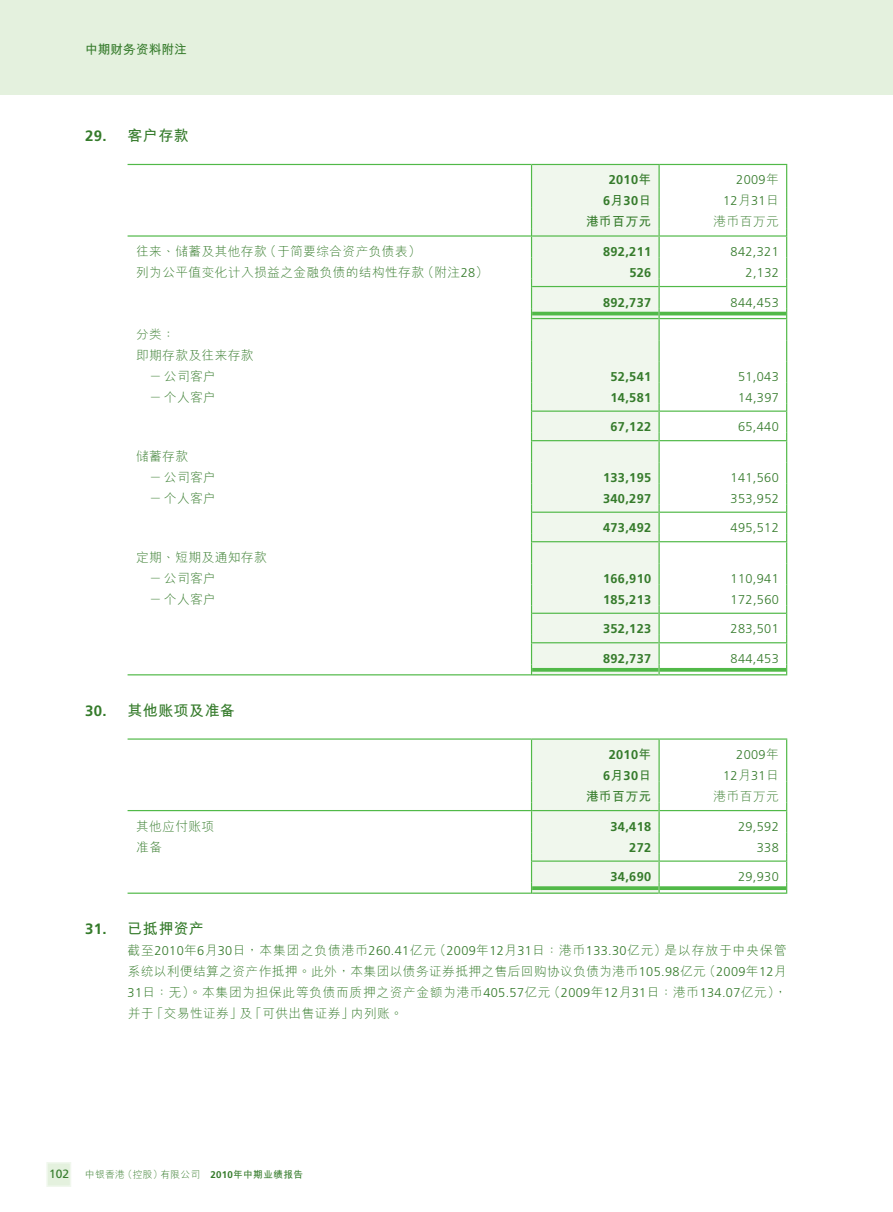
<style>
.page{position:relative;width:893px;height:1212px;background:#fff}
.page>*{position:absolute;margin:0;border:0;box-sizing:border-box;transform-origin:0 0}
.t1{font:700 15px "M Hei HKS";letter-spacing:.03em;color:#357b2b}
.t2{font:300 12.75px/21px "M Hei HKS";letter-spacing:.03em;color:#357b2b}
.t3{font:300 12.75px/21px "Frutiger LT Std";letter-spacing:.03em;color:#357b2b;text-align:right}
.t4{font:700 12.75px/21px "Frutiger LT Std";letter-spacing:.03em;color:#357b2b;text-align:center}
.t5{font:700 12.75px "M Hei HKS";letter-spacing:.03em;color:#357b2b}
.t6{font:700 12.75px "M Hei HKS";color:#357b2b}
.t7{font:12px "Frutiger LT Std";color:#357b2b}
.t8{font:300 9.75px "M Hei HKS";letter-spacing:.03em;color:#357b2b}
.s1{font-family:"Frutiger LT Std"}
.s2{font-family:"M Hei HKS"}
.s3{font-family:"Frutiger LT Std";font-weight:700}
.s4{font-weight:700}
</style>
<div class="page">
<div style="left:0;top:0;width:893px;height:94px;background:#e4f1de"></div>
<div style="left:46px;top:1162px;width:25px;height:25px;background:#e4f1de;border:2px solid #f0f7ed"></div>
<div style="left:532px;top:165px;width:126px;height:509px;background:#f0f7ed"></div>
<hr style="left:128px;top:164px;width:403px;height:1px;background:#51b948">
<hr style="left:531px;top:165px;width:1px;height:42px;background:#51b948">
<hr style="left:531px;top:164px;width:128px;height:1px;background:#51b948">
<hr style="left:658px;top:165px;width:2px;height:42px;background:#51b948">
<hr style="left:659px;top:164px;width:128px;height:1px;background:#51b948">
<hr style="left:786px;top:165px;width:1px;height:42px;background:#51b948">
<hr style="left:658px;top:207px;width:2px;height:21px;background:#51b948">
<svg style="left:658px;top:228px;width:2px;height:9px"></svg>
<hr style="left:658px;top:237px;width:2px;height:21px;background:#51b948">
<hr style="left:658px;top:258px;width:2px;height:21px;background:#51b948">
<hr style="left:658px;top:287px;width:2px;height:21px;background:#51b948">
<hr style="left:658px;top:319px;width:2px;height:21px;background:#51b948">
<hr style="left:658px;top:340px;width:2px;height:21px;background:#51b948">
<hr style="left:658px;top:361px;width:2px;height:21px;background:#51b948">
<hr style="left:658px;top:382px;width:2px;height:21px;background:#51b948">
<hr style="left:658px;top:412px;width:2px;height:21px;background:#51b948">
<hr style="left:658px;top:441px;width:2px;height:21px;background:#51b948">
<hr style="left:658px;top:462px;width:2px;height:21px;background:#51b948">
<hr style="left:658px;top:483px;width:2px;height:21px;background:#51b948">
<hr style="left:658px;top:513px;width:2px;height:21px;background:#51b948">
<hr style="left:658px;top:542px;width:2px;height:21px;background:#51b948">
<hr style="left:658px;top:563px;width:2px;height:21px;background:#51b948">
<hr style="left:658px;top:584px;width:2px;height:21px;background:#51b948">
<hr style="left:658px;top:614px;width:2px;height:21px;background:#51b948">
<hr style="left:658px;top:643px;width:2px;height:21px;background:#51b948">
<svg style="left:658px;top:279px;width:2px;height:8px"></svg>
<svg style="left:658px;top:308px;width:2px;height:11px"></svg>
<svg style="left:658px;top:403px;width:2px;height:9px"></svg>
<svg style="left:658px;top:433px;width:2px;height:8px"></svg>
<svg style="left:658px;top:504px;width:2px;height:9px"></svg>
<svg style="left:658px;top:534px;width:2px;height:8px"></svg>
<svg style="left:658px;top:605px;width:2px;height:9px"></svg>
<svg style="left:658px;top:635px;width:2px;height:8px"></svg>
<svg style="left:658px;top:664px;width:2px;height:11px"></svg>
<svg style="left:786px;top:207px;width:1px;height:468px"></svg>
<svg style="left:531px;top:207px;width:1px;height:468px"></svg>
<hr style="left:128px;top:235px;width:403px;height:2px;background:#51b948">
<hr style="left:532px;top:235px;width:126px;height:2px;background:#51b948">
<hr style="left:660px;top:235px;width:126px;height:2px;background:#51b948">
<hr style="left:532px;top:286px;width:126px;height:1px;background:#51b948">
<hr style="left:660px;top:286px;width:126px;height:1px;background:#51b948">
<hr style="left:532px;top:312px;width:126px;height:3px;background:#51b948">
<hr style="left:532px;top:318px;width:126px;height:1px;background:#51b948">
<hr style="left:660px;top:312px;width:126px;height:3px;background:#51b948">
<hr style="left:660px;top:318px;width:126px;height:1px;background:#51b948">
<hr style="left:532px;top:410px;width:126px;height:2px;background:#51b948">
<hr style="left:660px;top:410px;width:126px;height:2px;background:#51b948">
<hr style="left:532px;top:440px;width:126px;height:1px;background:#51b948">
<hr style="left:660px;top:440px;width:126px;height:1px;background:#51b948">
<hr style="left:532px;top:512px;width:126px;height:1px;background:#51b948">
<hr style="left:660px;top:512px;width:126px;height:1px;background:#51b948">
<hr style="left:532px;top:541px;width:126px;height:1px;background:#51b948">
<hr style="left:660px;top:541px;width:126px;height:1px;background:#51b948">
<hr style="left:532px;top:613px;width:126px;height:1px;background:#51b948">
<hr style="left:660px;top:613px;width:126px;height:1px;background:#51b948">
<hr style="left:532px;top:642px;width:126px;height:1px;background:#51b948">
<hr style="left:660px;top:642px;width:126px;height:1px;background:#51b948">
<hr style="left:128px;top:674px;width:403px;height:1px;background:#51b948">
<svg style="left:532px;top:668px;width:126px;height:4px"></svg>
<hr style="left:532px;top:674px;width:126px;height:1px;background:#51b948">
<svg style="left:660px;top:668px;width:126px;height:4px"></svg>
<hr style="left:660px;top:674px;width:126px;height:1px;background:#51b948">
<hr style="left:128px;top:738px;width:403px;height:2px;background:#51b948">
<hr style="left:531px;top:738px;width:128px;height:2px;background:#51b948">
<hr style="left:659px;top:738px;width:128px;height:2px;background:#51b948">
<hr style="left:786px;top:740px;width:1px;height:42px;background:#51b948">
<svg style="left:786px;top:782px;width:1px;height:112px"></svg>
<div style="left:531px;top:739px;width:129px;height:155px;background:#f0f7ed"></div>
<hr style="left:128px;top:810px;width:403px;height:1px;background:#51b948">
<hr style="left:532px;top:810px;width:126px;height:1px;background:#51b948">
<hr style="left:660px;top:810px;width:126px;height:1px;background:#51b948">
<hr style="left:532px;top:860px;width:126px;height:2px;background:#51b948">
<hr style="left:660px;top:860px;width:126px;height:2px;background:#51b948">
<hr style="left:128px;top:892px;width:403px;height:2px;background:#51b948">
<svg style="left:532px;top:886px;width:126px;height:4px"></svg>
<hr style="left:532px;top:892px;width:126px;height:2px;background:#51b948">
<svg style="left:660px;top:886px;width:126px;height:4px"></svg>
<hr style="left:660px;top:892px;width:126px;height:2px;background:#51b948">
<p class="t6" style="left:85px;top:40px;width:103px">中期財務資料附註</p>
<p class="t1" style="left:85px;top:125px;width:105px"><span class="s1">29.</span> 客戶存款</p>
<p class="t4" style="left:603px;top:170px;width:50px">2010<span class="s2">年<br></span>6<span class="s2">月</span>30<span class="s2">日</span></p>
<p class="t3" style="left:723px;top:170px;width:57px">2009<span class="s2">年<br></span>12<span class="s2">月</span>31<span class="s2">日</span></p>
<p class="t5" style="left:586px;top:212px;width:67px">港幣百萬元</p>
<p class="t2" style="left:714px;top:211px;width:67px">港幣百萬元</p>
<p class="t2" style="left:136px;top:240px;width:286px">往來、儲蓄及其他存款（於簡要綜合資產負債表）</p>
<p class="t4" style="left:603px;top:241px;width:50px">892,211</p>
<p class="t3" style="left:731px;top:241px;width:50px">842,321</p>
<p class="t2" style="left:136px;top:261px;width:354px">列為公平值變化計入損益之金融負債的結構性存款（附註<span class="s1">28</span>）</p>
<p class="t4" style="left:629px;top:262px;width:23px">526</p>
<p class="t3" style="left:746px;top:262px;width:35px">2,132</p>
<p class="t4" style="left:603px;top:292px;width:50px">892,737</p>
<p class="t3" style="left:731px;top:292px;width:50px">844,453</p>
<p class="t2" style="left:136px;top:323px;width:40px">分類：</p>
<p class="t2" style="left:136px;top:344px;width:119px">即期存款及往來存款</p>
<p class="t2" style="left:149px;top:365px;width:68px">－公司客戶</p>
<p class="t4" style="left:610px;top:366px;width:42px">52,541</p>
<p class="t3" style="left:738px;top:366px;width:42px">51,043</p>
<p class="t2" style="left:149px;top:386px;width:68px">－個人客戶</p>
<p class="t4" style="left:610px;top:387px;width:42px">14,581</p>
<p class="t3" style="left:738px;top:387px;width:42px">14,397</p>
<p class="t4" style="left:610px;top:416px;width:42px">67,122</p>
<p class="t3" style="left:738px;top:416px;width:42px">65,440</p>
<p class="t2" style="left:149px;top:445px;width:68px;text-indent:-13px">儲蓄存款<br>－公司客戶</p>
<p class="t4" style="left:603px;top:467px;width:50px">133,195</p>
<p class="t3" style="left:731px;top:467px;width:50px">141,560</p>
<p class="t2" style="left:149px;top:487px;width:68px">－個人客戶</p>
<p class="t4" style="left:603px;top:488px;width:50px">340,297</p>
<p class="t3" style="left:731px;top:488px;width:50px">353,952</p>
<p class="t4" style="left:603px;top:517px;width:50px">473,492</p>
<p class="t3" style="left:731px;top:517px;width:50px">495,512</p>
<p class="t2" style="left:149px;top:546px;width:119px;text-indent:-13px">定期、短期及通知存款－公司客戶</p>
<p class="t4" style="left:603px;top:568px;width:50px">166,910</p>
<p class="t3" style="left:731px;top:568px;width:50px">110,941</p>
<p class="t2" style="left:149px;top:588px;width:68px">－個人客戶</p>
<p class="t4" style="left:603px;top:589px;width:50px">185,213</p>
<p class="t3" style="left:731px;top:589px;width:50px">172,560</p>
<p class="t4" style="left:603px;top:618px;width:50px">352,123</p>
<p class="t3" style="left:731px;top:618px;width:50px">283,501</p>
<p class="t4" style="left:603px;top:648px;width:50px">892,737</p>
<p class="t3" style="left:731px;top:648px;width:50px">844,453</p>
<p class="t1" style="left:85px;top:699px;width:152px"><span class="s1">30.</span> 其他賬項及準備</p>
<p class="t4" style="left:603px;top:744px;width:50px">2010<span class="s2">年<br></span>6<span class="s2">月</span>30<span class="s2">日</span></p>
<p class="t3" style="left:723px;top:744px;width:57px">2009<span class="s2">年<br></span>12<span class="s2">月</span>31<span class="s2">日</span></p>
<p class="t5" style="left:586px;top:787px;width:67px">港幣百萬元</p>
<p class="t2" style="left:714px;top:785px;width:67px">港幣百萬元</p>
<p class="t2" style="left:136px;top:815px;width:80px">其他應付賬項</p>
<p class="t4" style="left:610px;top:816px;width:42px">34,418</p>
<p class="t3" style="left:738px;top:816px;width:42px">29,592</p>
<p class="t2" style="left:136px;top:836px;width:27px">準備</p>
<p class="t4" style="left:629px;top:837px;width:23px">272</p>
<p class="t3" style="left:757px;top:837px;width:23px">338</p>
<p class="t4" style="left:610px;top:866px;width:42px">34,690</p>
<p class="t3" style="left:738px;top:866px;width:42px">29,930</p>
<p class="t1" style="left:85px;top:917px;width:121px"><span class="s1">31.</span> 已抵押資產</p>
<p class="t2" style="left:128px;top:939px;width:661px;text-align:justify">截至<span class="s1">2010</span>年<span class="s1">6</span>月<span class="s1">30</span>日，本集團之負債港幣<span class="s1">260.41</span>億元（<span class="s1">2009</span>年<span class="s1">12</span>月<span class="s1">31</span>日：港幣<span class="s1">133.30</span>億元）是以存放於中央保管系統以利便結算之資產作抵押。此外，本集團以債務證券抵押之售後回購協議負債為港幣<span class="s1">105.98</span>億元（<span class="s1">2009</span>年<span class="s1">12</span>月<span class="s1">31</span>日：無）。本集團為擔保此等負債而質押之資產金額為港幣<span class="s1">405.57</span>億元（<span class="s1">2009</span>年<span class="s1">12</span>月<span class="s1">31</span>日：港幣<span class="s1">134.07</span>億元），並於「交易性證券」及「可供出售證券」內列賬。</p>
<p class="t7" style="left:49px;top:1167px;width:22px">102</p>
<p class="t8" style="left:85px;top:1168px;width:220px">中銀香港（控股）有限公司 <span class="s3">2010</span><span class="s4">年中期業績報告</span></p>
</div>
